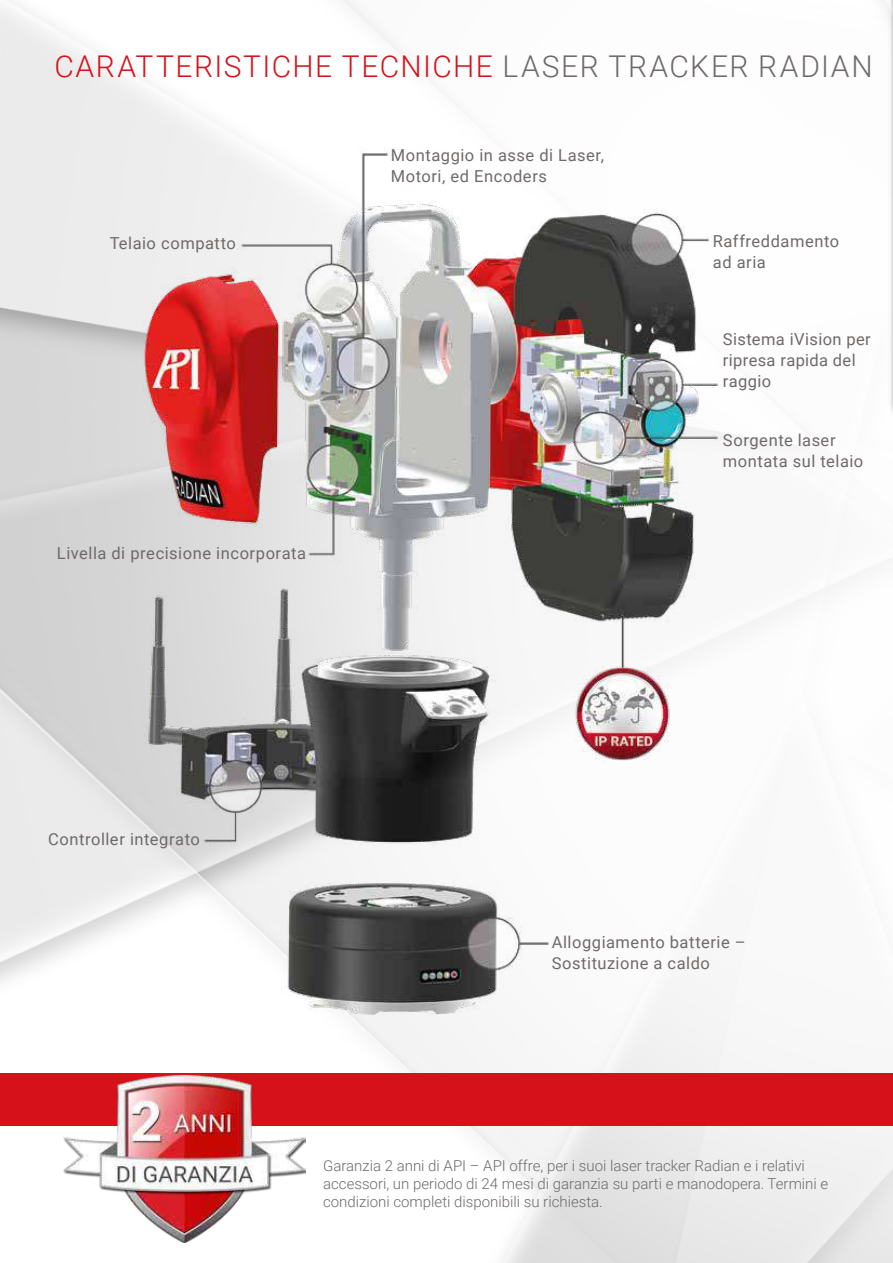
<style>
.page{position:relative;width:893px;height:1263px;background:#fff}
.page>*{position:absolute;margin:0;border:0;box-sizing:border-box;transform-origin:0 0}
.t1{font:300 30px "Roboto";letter-spacing:.05em;color:#d6111a}
.t2{font:16.5px/21px "Roboto";letter-spacing:.03em;color:#6e6a69}
.t3{font:300 15px/18px "Roboto";color:#6e6a69}
.s1{color:#6e6a69}
</style>
<div class="page">
<img style="left:0;top:0;width:893px;height:1263px">
<div style="left:0;top:1074px;width:893px;height:52px;background:#d6111a"></div>
<img style="left:21px;top:148px;width:857px;height:866px">
<img style="left:63px;top:1076px;width:242px;height:167px">
<div style="left:888px;top:0;width:5px;height:417px;background:#f3f3f3"></div>
<h1 class="t1" style="left:55px;top:45px;width:820px">CARATTERISTICHE TECNICHE <span class="s1">LASER TRACKER RADIAN</span></h1>
<p class="t2" style="left:110px;top:232px;width:128px">Telaio compatto</p>
<p class="t2" style="left:391px;top:144px;width:215px">Montaggio in asse di Laser,<br>Motori, ed Encoders</p>
<p class="t2" style="left:57px;top:542px;width:251px">Livella di precisione incorporata</p>
<p class="t2" style="left:713px;top:230px;width:128px">Raffreddamento ad aria</p>
<p class="t2" style="left:723px;top:328px;width:149px">Sistema iVision per ripresa rapida del raggio</p>
<p class="t2" style="left:723px;top:429px;width:142px">Sorgente laser montata sul telaio</p>
<p class="t2" style="left:48px;top:828px;width:153px">Controller integrato</p>
<p class="t2" style="left:552px;top:931px;width:196px">Alloggiamento batterie –<br>Sostituzione a caldo</p>
<p class="t3" style="left:323px;top:1156px;width:507px">Garanzia 2 anni di API – API offre, per i suoi laser tracker Radian e i relativi accessori, un periodo di 24 mesi di garanzia su parti e manodopera. Termini e condizioni completi disponibili su richiesta.</p>
</div>
